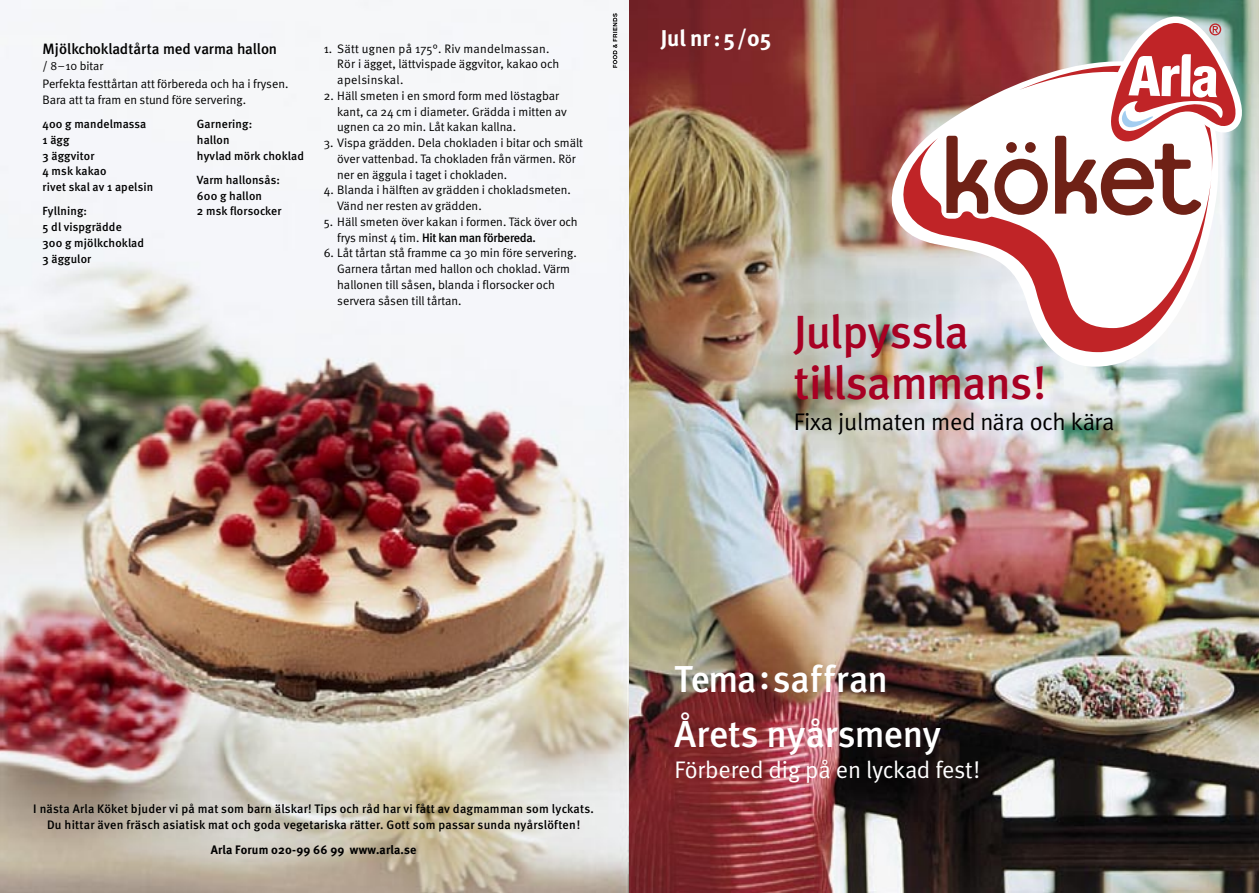
<style>
.page{position:relative;width:1259px;height:893px;background:#fff}
.page>*{position:absolute;margin:0;border:0;box-sizing:border-box;transform-origin:0 0}
.BRÖD{font:500 46.5px "Meta";letter-spacing:-.01em;color:#a80023}
.BRÖD-2{font:500 37.5px "Meta";letter-spacing:-.005em;color:#fff}
.BRÖD-3{font:24px "Meta Normal";letter-spacing:-.005em;color:#fff}
.BRÖD-4{font:24px "Meta Normal";letter-spacing:-.01em;color:#000}
.BRÖD-5{font:700 22.8px "Meta";color:#fff}
.Recept_Rubrik{font:500 15px "Meta";color:#000}
.Recept_beskrivning{font:12.3px/15.8px "Meta Normal";color:#000}
.Baksidan_fotnot{font:500 12.3px/16.5px "Meta";letter-spacing:.02em;color:#000;text-align:center}
.Recept_ingred{font:12.3px/15.8px "Meta Normal";letter-spacing:.01em;color:#000}
.Recept_ingress{font:12.3px/15.8px "Meta Normal";color:#000}
.Baksidan_fotnot-2{font:700 12.3px "Meta";letter-spacing:.015em;color:#000}
.Recept_Rubrik-2{font:12px "Meta Normal";color:#000}
.Recept_ingred-2{font:500 11.85px "Meta";letter-spacing:.015em;color:#000}
.s1{font-family:"Meta";font-weight:500}
</style>
<div class="page">
<img style="left:0;top:0;width:629px;height:893px">
<img style="left:629px;top:0;width:630px;height:893px">
<svg style="left:877px;top:34px;width:344px;height:333px"></svg>
<svg style="left:888px;top:138px;width:323px;height:215px"></svg>
<svg style="left:994px;top:16px;width:250px;height:199px"></svg>
<svg style="left:946px;top:136px;width:42px;height:78px"></svg>
<svg style="left:613px;top:13px;width:4px;height:55px"></svg>
<p class="Recept_Rubrik" style="left:43px;top:40px;width:236px">Mjölkchokladtårta med varma hallon</p>
<p class="Recept_Rubrik-2" style="left:43px;top:59px;width:62px">/ 8–10 bitar</p>
<p class="Recept_ingress" style="left:43px;top:76px;width:247px">Perfekta festtårtan att förbereda och ha i frysen.<br>Bara att ta fram en stund före servering.</p>
<p class="Recept_ingred-2" style="left:43px;top:117px;width:105px">400 g mandelmassa</p>
<p class="Recept_ingred-2" style="left:43px;top:133px;width:28px">1 ägg</p>
<p class="Recept_ingred-2" style="left:43px;top:149px;width:54px">3 äggvitor</p>
<p class="Recept_ingred-2" style="left:43px;top:164px;width:66px">4 msk kakao</p>
<p class="Recept_ingred-2" style="left:43px;top:180px;width:112px">rivet skal av 1 apelsin</p>
<p class="Recept_ingred-2" style="left:43px;top:204px;width:46px">Fyllning:</p>
<p class="Recept_ingred-2" style="left:43px;top:220px;width:81px">5 dl vispgrädde</p>
<p class="Recept_ingred-2" style="left:43px;top:236px;width:103px">300 g mjölkchoklad</p>
<p class="Recept_ingred-2" style="left:43px;top:252px;width:50px">3 äggulor</p>
<p class="Recept_ingred-2" style="left:197px;top:117px;width:57px">Garnering:</p>
<p class="Recept_ingred-2" style="left:197px;top:133px;width:34px">hallon</p>
<p class="Recept_ingred-2" style="left:197px;top:149px;width:108px">hyvlad mörk choklad</p>
<p class="Recept_ingred-2" style="left:197px;top:173px;width:85px">Varm hallonsås:</p>
<p class="Recept_ingred-2" style="left:197px;top:189px;width:67px">600 g hallon</p>
<p class="Recept_ingred-2" style="left:197px;top:204px;width:86px">2 msk florsocker</p>
<p class="Recept_ingred" style="left:337px;top:40px;width:224px;text-indent:-14px">1. Sätt ugnen på 175°. Riv mandelmassan.<br>Rör i ägget, lättvispade äggvitor, kakao och apelsinskal.</p>
<p class="Recept_beskrivning" style="left:337px;top:88px;width:231px;text-indent:-14px">2. Häll smeten i en smord form med löstagbar kant, ca 24 cm i diameter. Grädda i mitten av ugnen ca 20 min. Låt kakan kallna.</p>
<p class="Recept_beskrivning" style="left:337px;top:135px;width:247px;text-indent:-14px">3. Vispa grädden. Dela chokladen i bitar och smält över vattenbad. Ta chokladen från värmen. Rör ner en äggula i taget i chokladen.</p>
<p class="Recept_beskrivning" style="left:337px;top:182px;width:235px;text-indent:-14px">4. Blanda i hälften av grädden i chokladsmeten.<br>Vänd ner resten av grädden.</p>
<p class="Recept_beskrivning" style="left:337px;top:214px;width:242px;text-indent:-14px">5. Häll smeten över kakan i formen. Täck över och frys minst 4 tim. <span class="s1">Hit kan man förbereda.</span></p>
<p class="Recept_beskrivning" style="left:337px;top:245px;width:241px;text-indent:-14px">6. Låt tårtan stå framme ca 30 min före servering.<br>Garnera tårtan med hallon och choklad. Värm hallonen till såsen, blanda i florsocker och servera såsen till tårtan.</p>
<p class="BRÖD-5" style="left:661px;top:23px;width:112px">Jul nr : 5/05</p>
<p class="BRÖD" style="left:793px;top:305px;width:177px">Julpyssla</p>
<p class="BRÖD" style="left:793px;top:356px;width:254px">tillsammans!</p>
<p class="BRÖD-4" style="left:793px;top:408px;width:322px">Fixa julmaten med nära och kära</p>
<p class="Baksidan_fotnot" style="left:33px;top:800px;width:562px">I nästa Arla Köket bjuder vi på mat som barn älskar! Tips och råd har vi fått av dagmamman som lyckats.<br>Du hittar även fräsch asiatisk mat och goda vegetariska rätter. Gott som passar sunda nyårslöften!</p>
<p class="Baksidan_fotnot-2" style="left:211px;top:842px;width:207px">Arla Forum 020-99 66 99 www.arla.se</p>
<p class="BRÖD-2" style="left:674px;top:657px;width:215px">Tema: saffran</p>
<p class="BRÖD-2" style="left:674px;top:712px;width:268px">Årets nyårsmeny</p>
<p class="BRÖD-3" style="left:674px;top:756px;width:307px">Förbered dig på en lyckad fest!</p>
</div>
